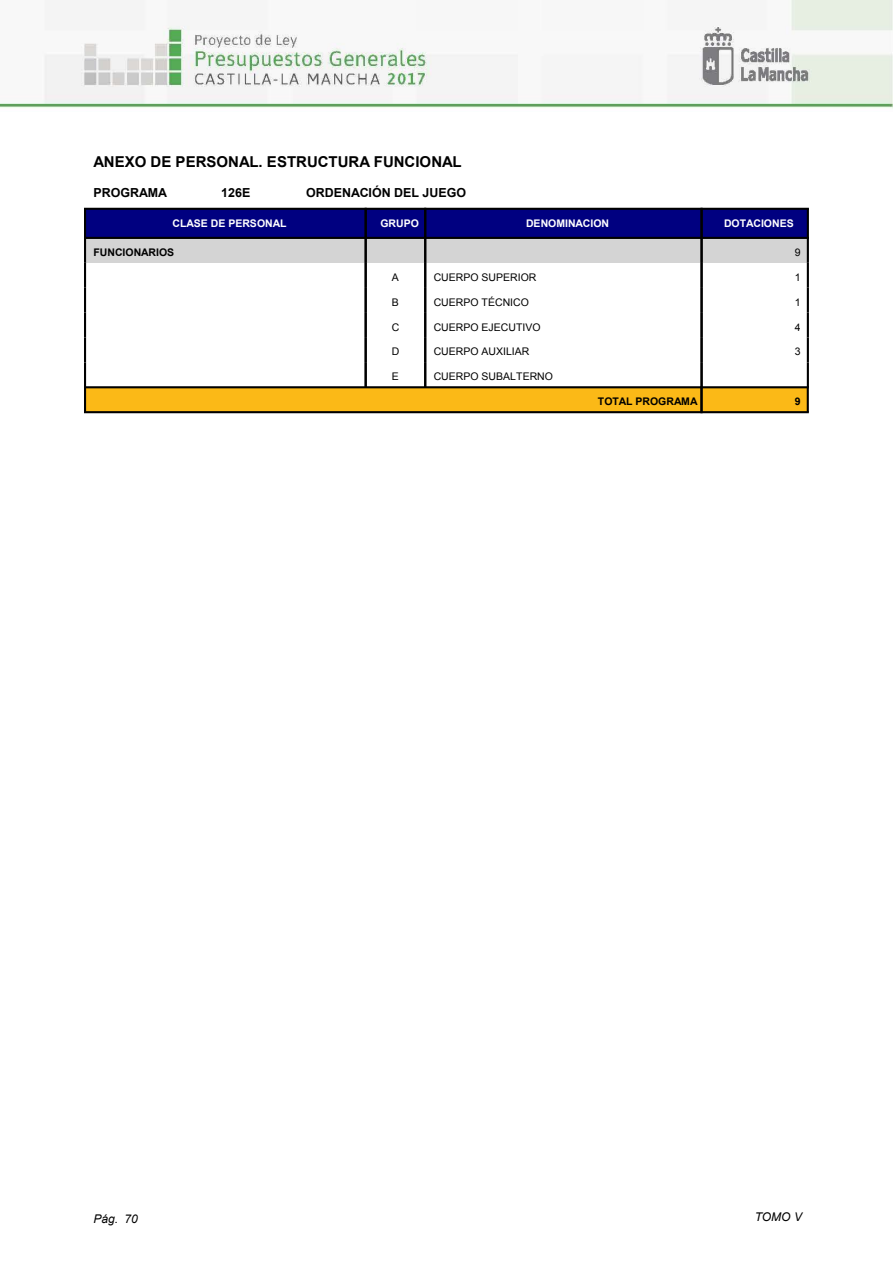
<style>
.page{position:relative;width:893px;height:1263px;background:#fff}
.page>*{position:absolute;margin:0;border:0;box-sizing:border-box;transform-origin:0 0}
.t1{font:700 15px "Arial";color:#000}
.t2{font:700 12.45px "Arial";color:#000}
.t3{font:italic 12px "Arial";color:#000}
.t4{font:10.5px "Arial";color:#000}
.t5{font:700 10.5px "Arial";color:#fff}
.t6{font:700 10.5px "Arial";color:#000}
</style>
<div class="page">
<div style="left:85px;top:209px;width:281px;height:29px;background:#000080"></div>
<div style="left:366px;top:209px;width:59px;height:29px;background:#000080"></div>
<div style="left:425px;top:209px;width:277px;height:29px;background:#000080"></div>
<div style="left:702px;top:209px;width:106px;height:29px;background:#000080"></div>
<div style="left:85px;top:238px;width:281px;height:25px;background:#d4d4d4"></div>
<div style="left:366px;top:238px;width:59px;height:25px;background:#d4d4d4"></div>
<div style="left:425px;top:238px;width:277px;height:25px;background:#d4d4d4"></div>
<div style="left:702px;top:238px;width:106px;height:25px;background:#d4d4d4"></div>
<div style="left:85px;top:387px;width:616px;height:25px;background:#fbb917"></div>
<div style="left:701px;top:387px;width:107px;height:25px;background:#fbb917"></div>
<hr style="left:84px;top:209px;width:2px;height:29px;background:#000">
<hr style="left:84px;top:208px;width:283px;height:2px;background:#000">
<hr style="left:84px;top:237px;width:283px;height:2px;background:#000">
<hr style="left:365px;top:209px;width:2px;height:29px;background:#000">
<hr style="left:365px;top:208px;width:61px;height:2px;background:#000">
<hr style="left:365px;top:237px;width:61px;height:2px;background:#000">
<hr style="left:424px;top:209px;width:2px;height:29px;background:#000">
<hr style="left:424px;top:208px;width:279px;height:2px;background:#000">
<hr style="left:424px;top:237px;width:279px;height:2px;background:#000">
<hr style="left:700px;top:209px;width:3px;height:29px;background:#000">
<hr style="left:807px;top:209px;width:2px;height:29px;background:#000">
<hr style="left:700px;top:208px;width:109px;height:2px;background:#000">
<hr style="left:700px;top:237px;width:109px;height:2px;background:#000">
<hr style="left:84px;top:238px;width:2px;height:25px;background:#000">
<hr style="left:365px;top:238px;width:2px;height:25px;background:#000">
<hr style="left:424px;top:238px;width:2px;height:25px;background:#000">
<hr style="left:700px;top:238px;width:3px;height:25px;background:#000">
<hr style="left:807px;top:238px;width:2px;height:25px;background:#000">
<hr style="left:84px;top:263px;width:2px;height:25px;background:#000">
<hr style="left:365px;top:263px;width:2px;height:25px;background:#000">
<hr style="left:424px;top:263px;width:2px;height:25px;background:#000">
<hr style="left:700px;top:263px;width:3px;height:25px;background:#000">
<hr style="left:807px;top:263px;width:2px;height:25px;background:#000">
<hr style="left:84px;top:288px;width:2px;height:25px;background:#000">
<hr style="left:365px;top:288px;width:2px;height:25px;background:#000">
<hr style="left:424px;top:288px;width:2px;height:25px;background:#000">
<hr style="left:700px;top:288px;width:3px;height:25px;background:#000">
<hr style="left:807px;top:288px;width:2px;height:25px;background:#000">
<hr style="left:84px;top:313px;width:2px;height:24px;background:#000">
<hr style="left:365px;top:313px;width:2px;height:24px;background:#000">
<hr style="left:424px;top:313px;width:2px;height:24px;background:#000">
<hr style="left:700px;top:313px;width:3px;height:24px;background:#000">
<hr style="left:807px;top:313px;width:2px;height:24px;background:#000">
<hr style="left:84px;top:337px;width:2px;height:25px;background:#000">
<hr style="left:365px;top:337px;width:2px;height:25px;background:#000">
<hr style="left:424px;top:337px;width:2px;height:25px;background:#000">
<hr style="left:700px;top:337px;width:3px;height:25px;background:#000">
<hr style="left:807px;top:337px;width:2px;height:25px;background:#000">
<hr style="left:84px;top:362px;width:2px;height:25px;background:#000">
<hr style="left:365px;top:362px;width:2px;height:25px;background:#000">
<hr style="left:424px;top:362px;width:2px;height:25px;background:#000">
<hr style="left:700px;top:362px;width:3px;height:25px;background:#000">
<hr style="left:807px;top:362px;width:2px;height:25px;background:#000">
<hr style="left:84px;top:387px;width:2px;height:25px;background:#000">
<hr style="left:84px;top:386px;width:619px;height:2px;background:#000">
<hr style="left:84px;top:411px;width:619px;height:2px;background:#000">
<hr style="left:700px;top:387px;width:3px;height:25px;background:#000">
<hr style="left:807px;top:387px;width:2px;height:25px;background:#000">
<hr style="left:700px;top:386px;width:109px;height:2px;background:#000">
<hr style="left:700px;top:411px;width:109px;height:2px;background:#000">
<img style="left:0;top:0;width:893px;height:109px">
<h1 class="t1" style="left:94px;top:152px;width:370px">ANEXO DE PERSONAL. ESTRUCTURA FUNCIONAL</h1>
<p class="t2" style="left:94px;top:184px;width:75px">PROGRAMA</p>
<p class="t2" style="left:221px;top:184px;width:31px">126E</p>
<p class="t2" style="left:306px;top:184px;width:162px">ORDENACIÓN DEL JUEGO</p>
<p class="t5" style="left:173px;top:216px;width:115px">CLASE DE PERSONAL</p>
<p class="t5" style="left:380px;top:216px;width:40px">GRUPO</p>
<p class="t5" style="left:526px;top:216px;width:85px">DENOMINACION</p>
<p class="t5" style="left:724px;top:216px;width:71px">DOTACIONES</p>
<p class="t6" style="left:94px;top:245px;width:82px">FUNCIONARIOS</p>
<p class="t4" style="left:795px;top:245px;width:7px">9</p>
<p class="t4" style="left:392px;top:270px;width:9px">A</p>
<p class="t4" style="left:434px;top:270px;width:104px">CUERPO SUPERIOR</p>
<p class="t4" style="left:795px;top:270px;width:7px">1</p>
<p class="t4" style="left:392px;top:295px;width:9px">B</p>
<p class="t4" style="left:434px;top:295px;width:97px">CUERPO TÉCNICO</p>
<p class="t4" style="left:795px;top:295px;width:7px">1</p>
<p class="t4" style="left:392px;top:320px;width:9px">C</p>
<p class="t4" style="left:434px;top:320px;width:109px">CUERPO EJECUTIVO</p>
<p class="t4" style="left:795px;top:320px;width:7px">4</p>
<p class="t4" style="left:392px;top:345px;width:9px">D</p>
<p class="t4" style="left:434px;top:345px;width:97px">CUERPO AUXILIAR</p>
<p class="t4" style="left:795px;top:345px;width:7px">3</p>
<p class="t4" style="left:392px;top:370px;width:9px">E</p>
<p class="t4" style="left:434px;top:370px;width:121px">CUERPO SUBALTERNO</p>
<p class="t6" style="left:598px;top:395px;width:101px">TOTAL PROGRAMA</p>
<p class="t6" style="left:795px;top:395px;width:7px">9</p>
<p class="t3" style="left:94px;top:1211px;width:46px">Pág. 70</p>
<p class="t3" style="left:755px;top:1209px;width:49px">TOMO V</p>
</div>
